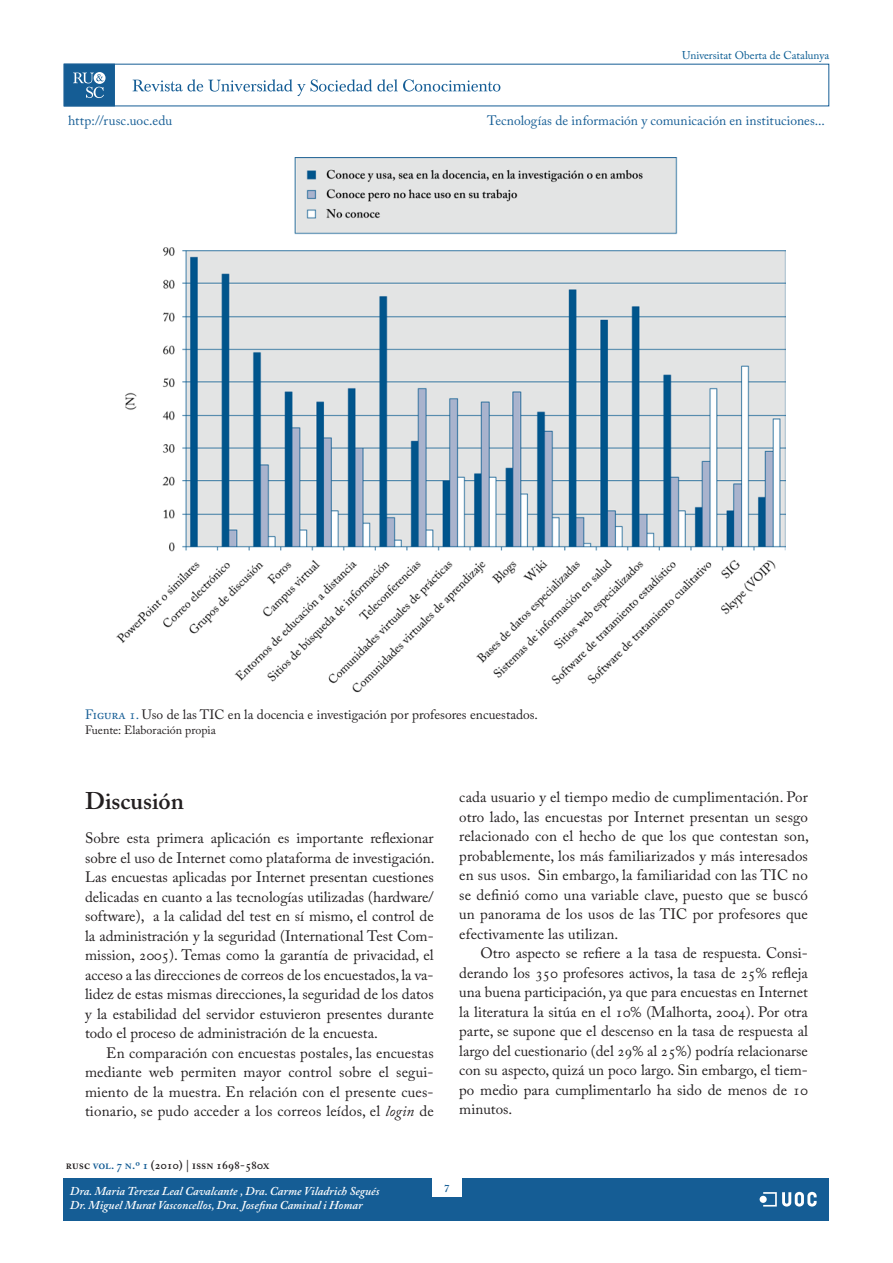
<style>
.page{position:relative;width:893px;height:1263px;background:#fff}
.page>*{position:absolute;margin:0;border:0;box-sizing:border-box;transform-origin:0 0}
.t1{font:600 24px "Adobe Caslon Pro";color:#231f20}
.t2{font:15px/19.5px "Adobe Caslon Pro";color:#231f20;text-align:justify}
.t3{font:13.5px "Adobe Caslon Pro";letter-spacing:.01em;color:#155d95}
.t4{font:13.5px "Adobe Caslon Pro";color:#231f20}
.t5{font:italic 600 12px/13.5px "Adobe Caslon Pro";color:#fff}
.t6{font:600 12px "Adobe Caslon Pro";color:#231f20}
.t7{font:12px "Adobe Caslon Pro";color:#231f20}
.t8{font:11.25px "Adobe Caslon Pro";color:#085b92}
.t9{font:600 10.5px "Adobe Caslon Pro";color:#155d95}
.s1{color:#155d95}
.s2{font-style:italic}
</style>
<div class="page">
<div style="left:64px;top:64px;width:51px;height:42px;background:#155d95"></div>
<svg style="left:94px;top:72px;width:12px;height:12px"></svg>
<svg style="left:73px;top:73px;width:31px;height:25px"></svg>
<svg style="left:133px;top:79px;width:367px;height:17px"></svg>
<div style="left:64px;top:1178px;width:765px;height:42px;background:#155d95"></div>
<div style="left:432px;top:1159px;width:30px;height:37px;background:#fff"></div>
<div style="left:760px;top:1196px;width:7px;height:7px;background:#fff;border-radius:50%"></div>
<svg style="left:763px;top:1192px;width:54px;height:14px"></svg>
<img style="left:116px;top:157px;width:670px;height:536px">
<p class="t3" style="left:68px;top:112px;width:106px">http://rusc.uoc.edu</p>
<p class="t8" style="left:682px;top:48px;width:149px">Universitat Oberta de Catalunya</p>
<p class="t3" style="left:487px;top:112px;width:339px">Tecnologías de información y comunicación en instituciones...</p>
<p class="t4" style="left:85px;top:706px;width:454px"><span class="s1">Figura 1.</span> Uso de las TIC en la docencia e investigación por profesores encuestados.</p>
<p class="t7" style="left:85px;top:723px;width:132px">Fuente: Elaboración propia</p>
<h1 class="t1" style="left:85px;top:787px;width:100px">Discusión</h1>
<p class="t2" style="left:85px;top:828px;width:351px">Sobre esta primera aplicación es importante reflexionar sobre el uso de Internet como plataforma de investigación.<br>Las encuestas aplicadas por Internet presentan cuestiones delicadas en cuanto a las tecnologías utilizadas (hardware/ software), a la calidad del test en sí mismo, el control de la administración y la seguridad (International Test Com&shy;mission, 2005). Temas como la garantía de privacidad, el acceso a las direcciones de correos de los encuestados, la va&shy;lidez de estas mismas direcciones, la seguridad de los datos y la estabilidad del servidor estuvieron presentes durante todo el proceso de administración de la encuesta.</p>
<p class="t2" style="left:85px;top:1043px;width:350px;text-indent:21px">En comparación con encuestas postales, las encuestas mediante web permiten mayor control sobre el segui&shy;miento de la muestra. En relación con el presente cues&shy;tionario, se pudo acceder a los correos leídos, el <span class="s2">login</span> de</p>
<p class="t2" style="left:459px;top:787px;width:351px">cada usuario y el tiempo medio de cumplimentación. Por otro lado, las encuestas por Internet presentan un sesgo relacionado con el hecho de que los que contestan son, probablemente, los más familiarizados y más interesados en sus usos. Sin embargo, la familiaridad con las TIC no se definió como una variable clave, puesto que se buscó un panorama de los usos de las TIC por profesores que efectivamente las utilizan.</p>
<p class="t2" style="left:459px;top:943px;width:350px;text-indent:21px">Otro aspecto se refiere a la tasa de respuesta. Consi&shy;derando los 350 profesores activos, la tasa de 25% refleja una buena participación, ya que para encuestas en Internet la literatura la sitúa en el 10% (Malhorta, 2004). Por otra parte, se supone que el descenso en la tasa de respuesta al largo del cuestionario (del 29% al 25%) podría relacionarse con su aspecto, quizá un poco largo. Sin embargo, el tiem&shy;po medio para cumplimentarlo ha sido de menos de 10 minutos.</p>
<p class="t6" style="left:66px;top:1157px;width:205px">rusc <span class="s1">vol. 7 n.º 1</span> (2010) | issn 1698-580x</p>
<p class="t5" style="left:70px;top:1184px;width:311px">Dra. Maria Tereza Leal Cavalcante , Dra. Carme Viladrich Segués<br>Dr. Miguel Murat Vasconcellos, Dra. Josefina Caminal i Homar</p>
<p class="t9" style="left:444px;top:1182px;width:6px">7</p>
</div>
